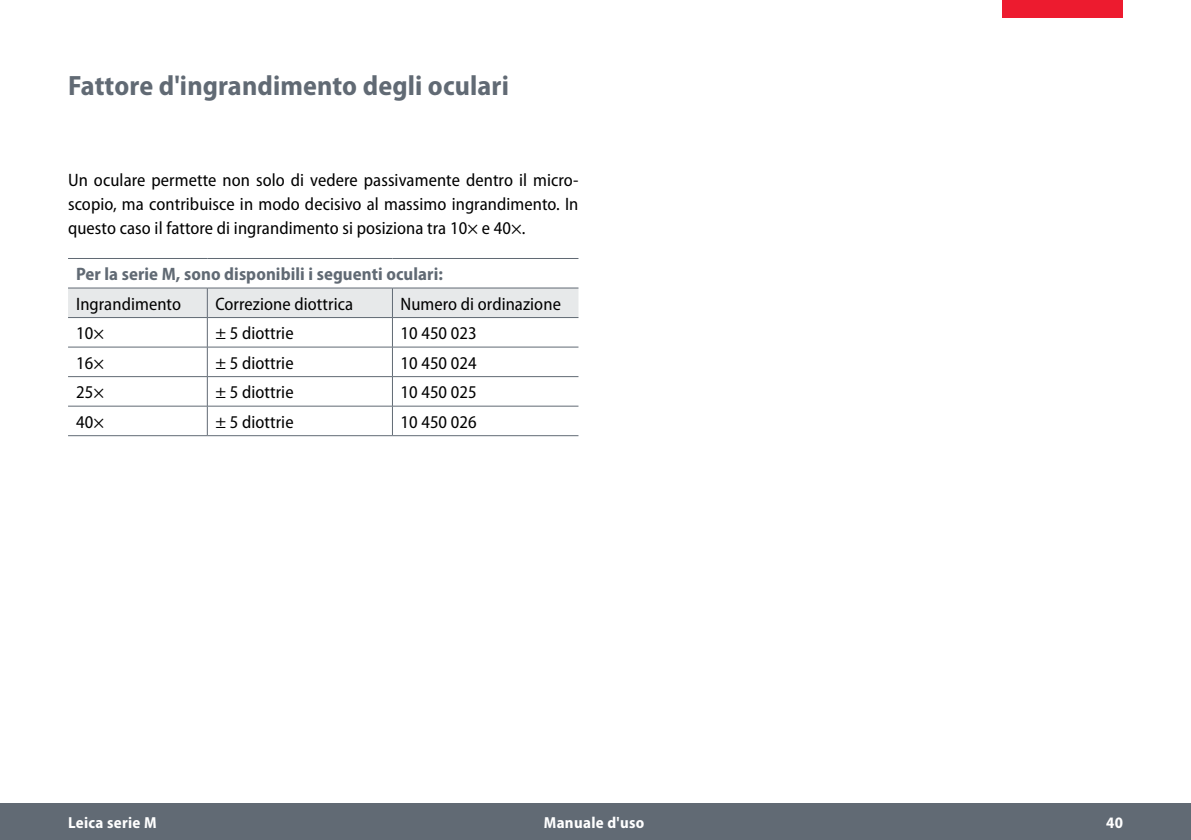
<style>
.page{position:relative;width:1191px;height:840px;background:#fff}
.page>*{position:absolute;margin:0;border:0;box-sizing:border-box;transform-origin:0 0}
.t1{font:700 semi-condensed 28px "Myriad Pro";letter-spacing:.005em;color:#616a74}
.t2{font:semi-condensed 18px/24px "Myriad Pro";letter-spacing:.005em;color:#000;text-align:justify}
.t3{font:700 semi-condensed 18px "Myriad Pro";letter-spacing:.005em;color:#616a74}
.t4{font:700 semi-condensed 16px "Myriad Pro";letter-spacing:.02em;color:#fff}
</style>
<div class="page">
<div style="left:0;top:803px;width:1191px;height:36px;background:#616a74"></div>
<div style="left:1002px;top:0;width:121px;height:17px;background:#ed1b2f"></div>
<hr style="left:68px;top:258px;width:139px;height:1px;background:#616a74">
<hr style="left:207px;top:258px;width:185px;height:1px;background:#616a74">
<hr style="left:392px;top:258px;width:186px;height:1px;background:#616a74">
<hr style="left:68px;top:287px;width:139px;height:1px;background:#616a74">
<hr style="left:207px;top:287px;width:185px;height:1px;background:#616a74">
<hr style="left:392px;top:287px;width:186px;height:1px;background:#616a74">
<svg style="left:68px;top:288px;width:510px;height:147px"></svg>
<hr style="left:68px;top:435px;width:139px;height:1px;background:#616a74">
<hr style="left:207px;top:435px;width:185px;height:1px;background:#616a74">
<hr style="left:392px;top:435px;width:186px;height:1px;background:#616a74">
<h1 class="t1" style="left:68px;top:70px;width:442px">Fattore d'ingrandimento degli oculari</h1>
<p class="t2" style="left:68px;top:168px;width:512px">Un oculare permette non solo di vedere passivamente dentro il micro&shy;scopio, ma contribuisce in modo decisivo al massimo ingrandimento. In questo caso il fattore di ingrandimento si posiziona tra 10× e 40×.</p>
<p class="t3" style="left:76px;top:264px;width:368px">Per la serie M, sono disponibili i seguenti oculari:</p>
<p class="t2" style="left:76px;top:292px;width:107px">Ingrandimento</p>
<p class="t2" style="left:215px;top:292px;width:139px">Correzione diottrica</p>
<p class="t2" style="left:400px;top:292px;width:162px">Numero di ordinazione</p>
<p class="t2" style="left:76px;top:321px;width:30px">10×</p>
<p class="t2" style="left:215px;top:321px;width:80px">± 5 diottrie</p>
<p class="t2" style="left:400px;top:321px;width:78px">10 450 023</p>
<p class="t2" style="left:76px;top:351px;width:30px">16×</p>
<p class="t2" style="left:215px;top:351px;width:80px">± 5 diottrie</p>
<p class="t2" style="left:400px;top:351px;width:78px">10 450 024</p>
<p class="t2" style="left:76px;top:380px;width:30px">25×</p>
<p class="t2" style="left:215px;top:380px;width:80px">± 5 diottrie</p>
<p class="t2" style="left:400px;top:380px;width:78px">10 450 025</p>
<p class="t2" style="left:76px;top:410px;width:30px">40×</p>
<p class="t2" style="left:215px;top:410px;width:80px">± 5 diottrie</p>
<p class="t2" style="left:400px;top:410px;width:78px">10 450 026</p>
<p class="t4" style="left:68px;top:813px;width:90px">Leica serie M</p>
<p class="t4" style="left:544px;top:813px;width:102px">Manuale d'uso</p>
<p class="t4" style="left:1106px;top:813px;width:18px">40</p>
</div>
